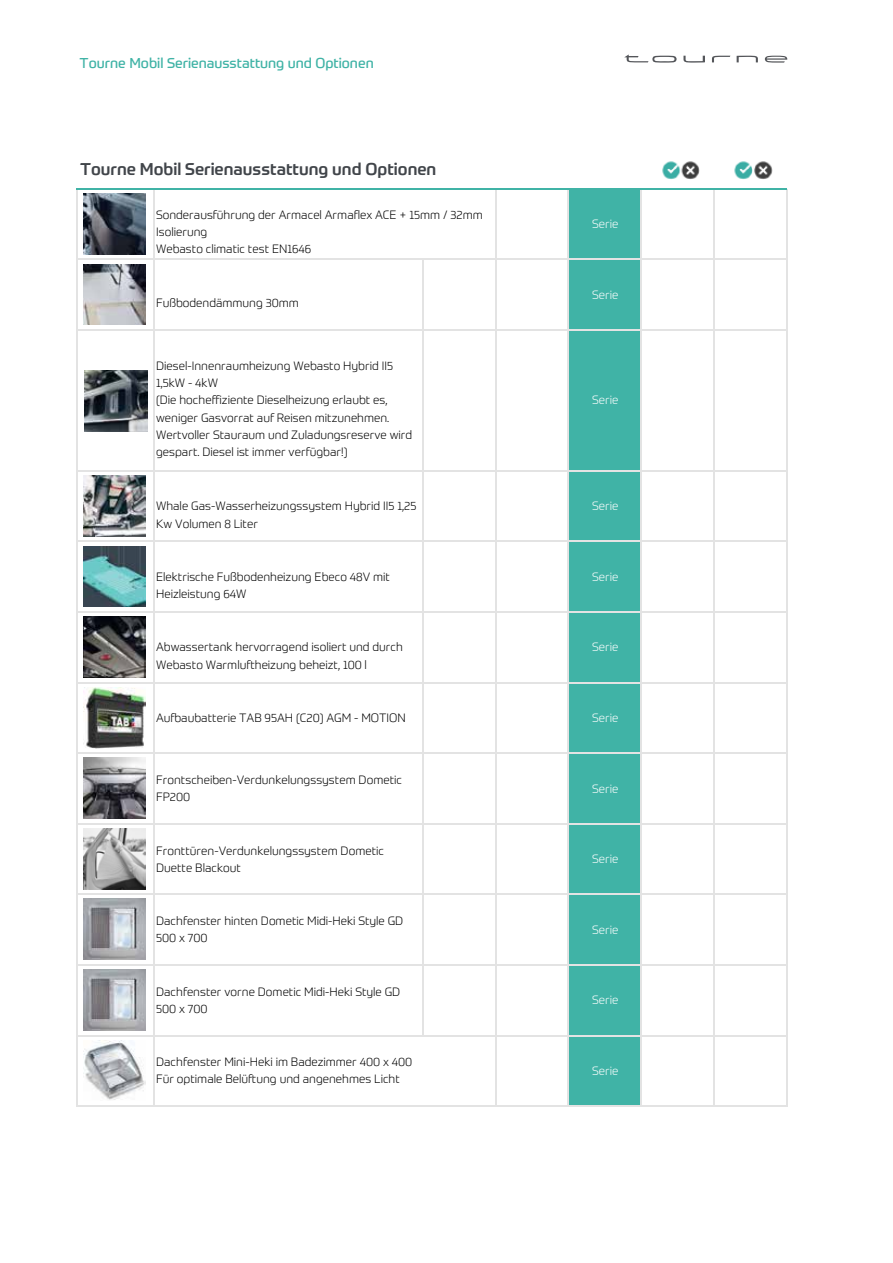
<style>
.page{position:relative;width:893px;height:1263px;background:#fff}
.page>*{position:absolute;margin:0;border:0;box-sizing:border-box;transform-origin:0 0}
.t1{font:16.8px "t Prometo Medium";color:#41454a}
.t2{font:14.1px "t Prometo Regular";color:#40b3a6}
.t3{font:11.85px/17.2px "t Prometo Light";color:#000}
.t4{font:11.85px "t Prometo Light";color:#fff}
</style>
<div class="page">
<svg style="left:765px;top:56px;width:22px;height:7px"></svg>
<svg style="left:737px;top:56px;width:21px;height:6px"></svg>
<svg style="left:683px;top:56px;width:22px;height:7px"></svg>
<svg style="left:712px;top:56px;width:18px;height:6px"></svg>
<svg style="left:624px;top:54px;width:52px;height:9px"></svg>
<div style="left:568px;top:189px;width:73px;height:917px;background:#40b3a6"></div>
<hr style="left:76px;top:189px;width:1px;height:918px;background:#e3e3e3">
<hr style="left:153px;top:189px;width:1px;height:918px;background:#e3e3e3">
<hr style="left:495px;top:189px;width:1px;height:918px;background:#e3e3e3">
<hr style="left:568px;top:189px;width:1px;height:918px;background:#e3e3e3">
<hr style="left:640px;top:189px;width:2px;height:918px;background:#e3e3e3">
<hr style="left:713px;top:189px;width:1px;height:918px;background:#e3e3e3">
<hr style="left:786px;top:189px;width:1px;height:918px;background:#e3e3e3">
<hr style="left:422px;top:260px;width:1px;height:776px;background:#e3e3e3">
<hr style="left:76px;top:188px;width:711px;height:1px;background:#40b3a6">
<hr style="left:77px;top:259px;width:710px;height:1px;background:#e3e3e3">
<hr style="left:77px;top:329px;width:710px;height:2px;background:#e3e3e3">
<hr style="left:77px;top:470px;width:710px;height:1px;background:#e3e3e3">
<hr style="left:77px;top:541px;width:710px;height:1px;background:#e3e3e3">
<hr style="left:77px;top:611px;width:710px;height:2px;background:#e3e3e3">
<hr style="left:77px;top:682px;width:710px;height:1px;background:#e3e3e3">
<hr style="left:77px;top:753px;width:710px;height:1px;background:#e3e3e3">
<hr style="left:77px;top:823px;width:710px;height:1px;background:#e3e3e3">
<hr style="left:77px;top:894px;width:710px;height:1px;background:#e3e3e3">
<hr style="left:77px;top:964px;width:710px;height:1px;background:#e3e3e3">
<hr style="left:77px;top:1035px;width:710px;height:1px;background:#e3e3e3">
<hr style="left:77px;top:1105px;width:710px;height:2px;background:#e3e3e3">
<img style="left:662px;top:161px;width:38px;height:18px">
<img style="left:734px;top:161px;width:39px;height:18px">
<img style="left:83px;top:193px;width:63px;height:61px">
<img style="left:83px;top:264px;width:63px;height:61px">
<img style="left:84px;top:371px;width:63px;height:60px">
<img style="left:83px;top:476px;width:63px;height:60px">
<img style="left:83px;top:546px;width:63px;height:61px">
<img style="left:83px;top:617px;width:63px;height:60px">
<img style="left:83px;top:687px;width:63px;height:61px">
<img style="left:83px;top:758px;width:63px;height:61px">
<img style="left:83px;top:828px;width:63px;height:61px">
<img style="left:83px;top:899px;width:63px;height:61px">
<img style="left:83px;top:969px;width:63px;height:61px">
<img style="left:83px;top:1040px;width:63px;height:60px">
<p class="t2" style="left:80px;top:54px;width:296px">Tourne Mobil Serienausstattung und Optionen</p>
<h1 class="t1" style="left:80px;top:159px;width:358px">Tourne Mobil Serienausstattung und Optionen</h1>
<p class="t3" style="left:156px;top:206px;width:328px">Sonderausführung der Armacel Armaflex ACE + 15mm / 32mm<br>Isolierung<br>Webasto climatic test EN1646</p>
<p class="t3" style="left:156px;top:294px;width:144px">Fußbodendämmung 30mm</p>
<p class="t3" style="left:156px;top:357px;width:258px">Diesel-Innenraumheizung Webasto Hybrid II5<br>1,5kW - 4kW<br>(Die hocheffiziente Dieselheizung erlaubt es, weniger Gasvorrat auf Reisen mitzunehmen.<br>Wertvoller Stauraum und Zuladungsreserve wird gespart. Diesel ist immer verfügbar!)</p>
<p class="t4" style="left:592px;top:217px;width:28px">Serie</p>
<p class="t4" style="left:592px;top:287px;width:28px">Serie</p>
<p class="t4" style="left:592px;top:393px;width:28px">Serie</p>
<p class="t3" style="left:156px;top:497px;width:262px">Whale Gas-Wasserheizungssystem Hybrid II5 1,25<br>Kw Volumen 8 Liter</p>
<p class="t4" style="left:592px;top:499px;width:28px">Serie</p>
<p class="t3" style="left:156px;top:568px;width:235px">Elektrische Fußbodenheizung Ebeco 48V mit<br>Heizleistung 64W</p>
<p class="t4" style="left:592px;top:569px;width:28px">Serie</p>
<p class="t3" style="left:156px;top:638px;width:248px">Abwassertank hervorragend isoliert und durch<br>Webasto Warmluftheizung beheizt, 100 l</p>
<p class="t4" style="left:592px;top:640px;width:28px">Serie</p>
<p class="t3" style="left:156px;top:709px;width:251px">Aufbaubatterie TAB 95AH (C20) AGM - MOTION</p>
<p class="t4" style="left:592px;top:711px;width:28px">Serie</p>
<p class="t3" style="left:156px;top:771px;width:247px">Frontscheiben-Verdunkelungssystem Dometic<br>FP200</p>
<p class="t4" style="left:592px;top:781px;width:28px">Serie</p>
<p class="t3" style="left:156px;top:841px;width:229px">Fronttüren-Verdunkelungssystem Dometic<br>Duette Blackout</p>
<p class="t4" style="left:592px;top:852px;width:28px">Serie</p>
<p class="t3" style="left:156px;top:912px;width:249px">Dachfenster hinten Dometic Midi-Heki Style GD<br>500 x 700</p>
<p class="t4" style="left:592px;top:922px;width:28px">Serie</p>
<p class="t3" style="left:156px;top:983px;width:246px">Dachfenster vorne Dometic Midi-Heki Style GD<br>500 x 700</p>
<p class="t4" style="left:592px;top:993px;width:28px">Serie</p>
<p class="t3" style="left:156px;top:1053px;width:258px">Dachfenster Mini-Heki im Badezimmer 400 x 400<br>Für optimale Belüftung und angenehmes Licht</p>
<p class="t4" style="left:592px;top:1063px;width:28px">Serie</p>
</div>
